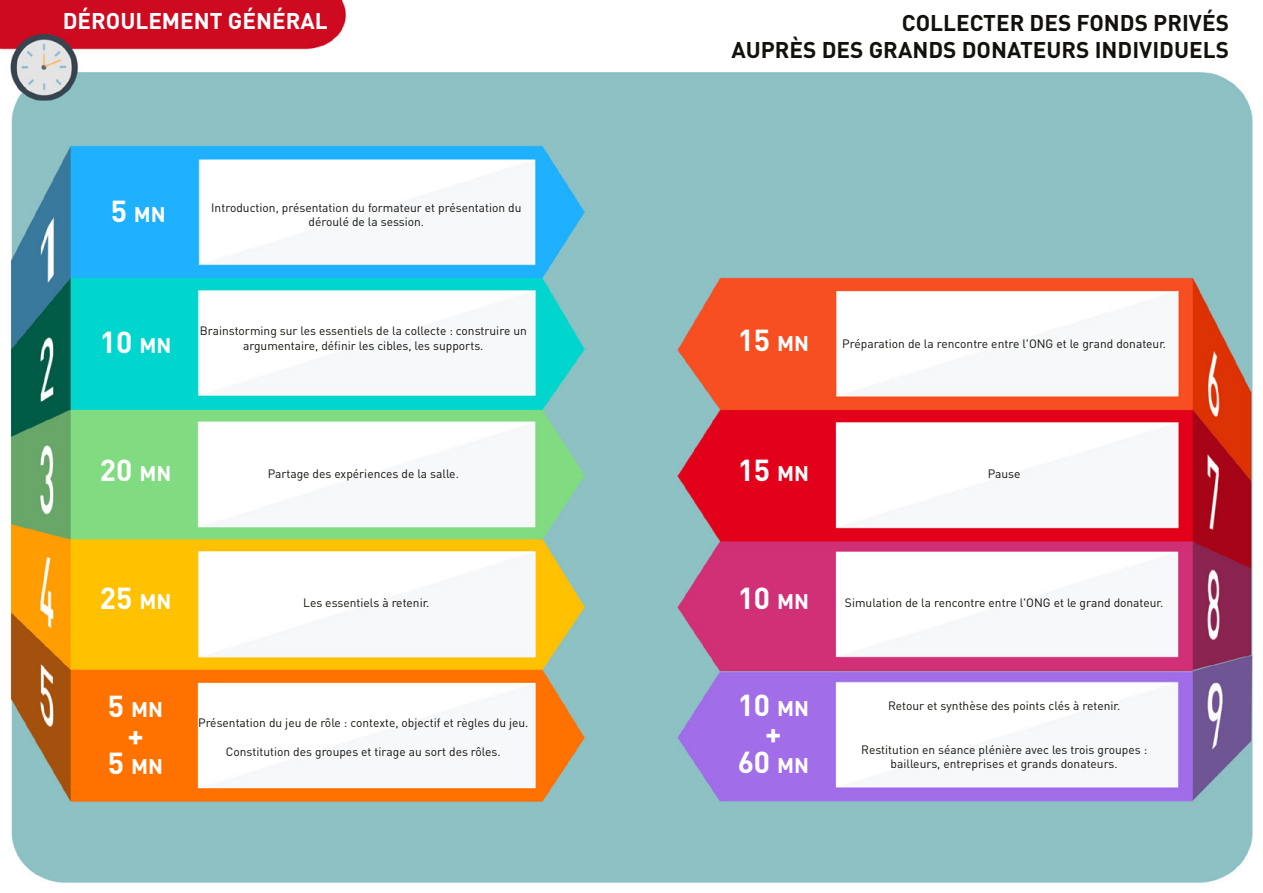
<style>
.page{position:relative;width:1263px;height:893px;background:#fff}
.page>*{position:absolute;margin:0;border:0;box-sizing:border-box;transform-origin:0 0}
.t1{font:700 30px "DIN";color:#fff}
.t2{font:700 30px "DIN";color:#fff}
.t3{font:700 22.5px "DIN";color:#12110c}
.t4{font:700 22.5px "DIN";color:#fff}
.t5{font:700 21px "DIN";color:#fff}
.t6{font:12px/14.4px "DIN";color:#12110c;text-align:center}
</style>
<div class="page">
<img style="left:0;top:0;width:1253px;height:883px">
<h2 class="t4" style="left:63px;top:6px;width:266px">DÉROULEMENT GÉNÉRAL</h2>
<h2 class="t3" style="left:902px;top:9px;width:329px">COLLECTER DES FONDS PRIVÉS</h2>
<h2 class="t3" style="left:731px;top:36px;width:499px">AUPRÈS DES GRANDS DONATEURS INDIVIDUELS</h2>
<h1 class="t1" style="left:111px;top:191px;width:18px">5</h1>
<h3 class="t5" style="left:134px;top:200px;width:33px">MN</h3>
<p class="t6" style="left:211px;top:200px;width:312px">Introduction, présentation du formateur et présentation du déroulé de la session.</p>
<h1 class="t1" style="left:100px;top:323px;width:34px">10</h1>
<h3 class="t5" style="left:139px;top:332px;width:33px">MN</h3>
<p class="t6" style="left:200px;top:324px;width:328px">Brainstorming sur les essentiels de la collecte : construire un argumentaire, définir les cibles, les supports.</p>
<h1 class="t1" style="left:738px;top:320px;width:34px">15</h1>
<h3 class="t5" style="left:777px;top:329px;width:33px">MN</h3>
<p class="t6" style="left:842px;top:336px;width:325px">Préparation de la rencontre entre 'l ONG et le grand donateur.</p>
<h1 class="t1" style="left:100px;top:451px;width:34px">20</h1>
<h3 class="t5" style="left:139px;top:460px;width:33px">MN</h3>
<p class="t6" style="left:268px;top:466px;width:193px">Partage des expériences de la salle.</p>
<h1 class="t1" style="left:738px;top:451px;width:34px">15</h1>
<h3 class="t5" style="left:777px;top:460px;width:33px">MN</h3>
<p class="t6" style="left:988px;top:467px;width:34px">Pause</p>
<h1 class="t1" style="left:100px;top:579px;width:34px">25</h1>
<h3 class="t5" style="left:139px;top:588px;width:33px">MN</h3>
<p class="t6" style="left:303px;top:595px;width:128px">Les essentiels à retenir.</p>
<h1 class="t1" style="left:738px;top:579px;width:34px">10</h1>
<h3 class="t5" style="left:777px;top:588px;width:33px">MN</h3>
<p class="t6" style="left:845px;top:595px;width:320px">Simulation de la rencontre entre 'l ONG et le grand donateur.</p>
<h1 class="t1" style="left:108px;top:687px;width:18px">5</h1>
<h3 class="t5" style="left:131px;top:696px;width:33px">MN</h3>
<h1 class="t2" style="left:127px;top:715px;width:18px">+</h1>
<h3 class="t5" style="left:131px;top:753px;width:33px">MN</h3>
<h1 class="t1" style="left:108px;top:744px;width:18px">5</h1>
<p class="t6" style="left:198px;top:715px;width:332px">Présentation du jeu de rôle : contexte, objectif et règles du jeu.</p>
<p class="t6" style="left:226px;top:744px;width:276px">Constitution des groupes et tirage au sort des rôles.</p>
<h1 class="t1" style="left:738px;top:685px;width:34px">10</h1>
<h1 class="t2" style="left:765px;top:714px;width:18px">+</h1>
<h3 class="t5" style="left:777px;top:752px;width:33px">MN</h3>
<h3 class="t5" style="left:777px;top:695px;width:33px">MN</h3>
<h1 class="t1" style="left:738px;top:742px;width:34px">60</h1>
<p class="t6" style="left:888px;top:698px;width:234px">Retour et synthèse des points clés à retenir.</p>
<p class="t6" style="left:861px;top:742px;width:287px">Restitution en séance plénière avec les trois groupes : bailleurs, entreprises et grands donateurs.</p>
</div>
